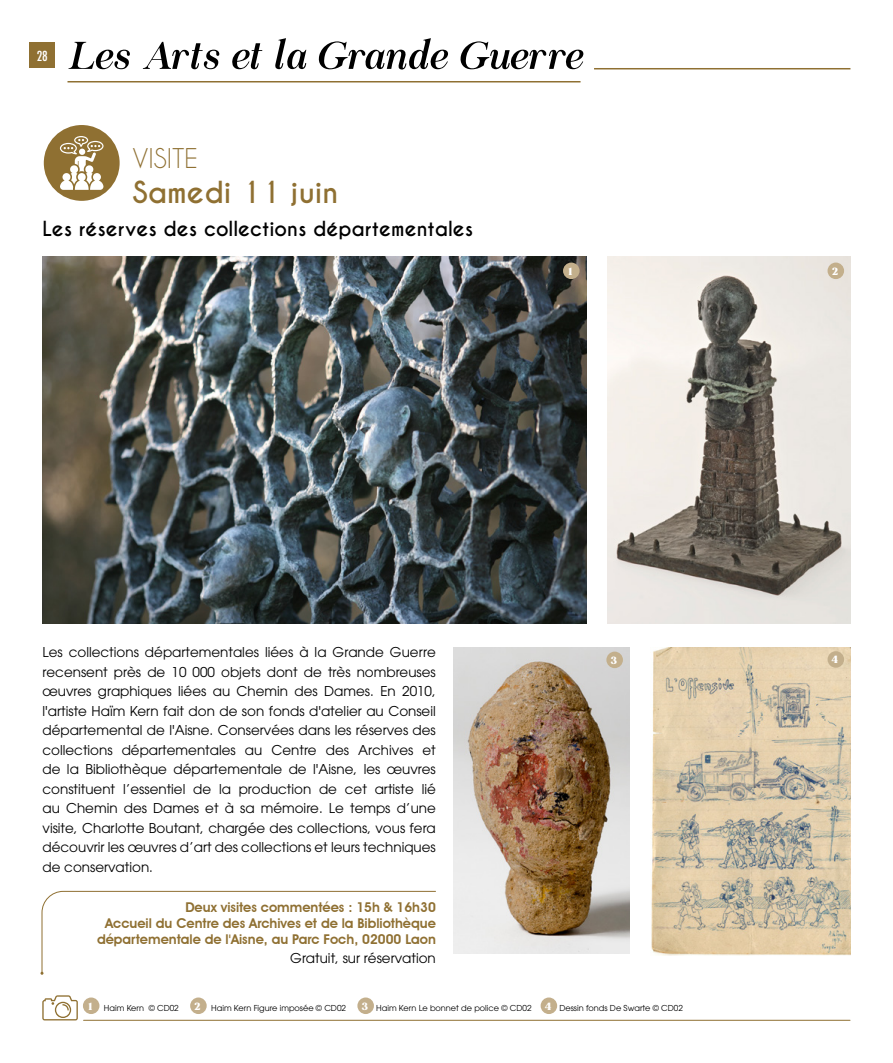
<style>
.page{position:relative;width:893px;height:1063px;background:#fff}
.page>*{position:absolute;margin:0;border:0;box-sizing:border-box;transform-origin:0 0}
.t1{font:700 28.5px "Caviar Dreams";color:#8f7032}
.t2{font:25.5px "Caviar Dreams";color:#8f7032}
.t3{font:700 19.5px "Caviar Dreams";color:#000}
.t4{font:13.5px/19.5px "ITC Avant Garde Pro";color:#000;text-align:justify}
.t5{font:600 13.5px/16.2px "Avant Garde IT Cby BT";color:#8f7032;text-align:right}
.t6{font:500 condensed 13.5px "Futura";color:#fff}
.t7{font:900 10.5px "MADE Mirage";color:#fff}
.t8{font:8.1px "ITC Avant Garde Pro";color:#000}
.s1{font-family:"MADE Mirage";font-weight:900;font-size:10.5px;color:#fff}
</style>
<div class="page">
<div style="left:44px;top:125px;width:76px;height:76px;background:#8f7032;border-radius:50%"></div>
<svg style="left:60px;top:136px;width:44px;height:54px"></svg>
<img style="left:43px;top:256px;width:543px;height:367px">
<div style="left:563px;top:263px;width:17px;height:16px;background:#c3af8c;border-radius:50%"></div>
<div style="left:30px;top:43px;width:25px;height:25px;background:#8f7032"></div>
<div style="left:83px;top:998px;width:16px;height:16px;background:#c3af8c;border-radius:50%"></div>
<div style="left:190px;top:998px;width:17px;height:16px;background:#c3af8c;border-radius:50%"></div>
<div style="left:357px;top:998px;width:17px;height:16px;background:#c3af8c;border-radius:50%"></div>
<div style="left:541px;top:998px;width:16px;height:16px;background:#c3af8c;border-radius:50%"></div>
<svg style="left:42px;top:995px;width:36px;height:25px"></svg>
<hr style="left:84px;top:1020px;width:766px;height:1px;background:#8f7032">
<svg style="left:40px;top:891px;width:396px;height:84px"></svg>
<hr style="left:594px;top:68px;width:256px;height:1px;background:#8f7032">
<svg style="left:68px;top:38px;width:515px;height:32px"></svg>
<hr style="left:68px;top:81px;width:512px;height:1px;background:#8f7032">
<img style="left:608px;top:256px;width:242px;height:367px">
<img style="left:454px;top:648px;width:175px;height:306px">
<img style="left:651px;top:648px;width:199px;height:308px">
<div style="left:827px;top:263px;width:17px;height:16px;background:#c3af8c;border-radius:50%"></div>
<div style="left:606px;top:652px;width:17px;height:16px;background:#c3af8c;border-radius:50%"></div>
<div style="left:827px;top:651px;width:17px;height:17px;background:#c3af8c;border-radius:50%"></div>
<p class="t6" style="left:37px;top:47px;width:13px">28</p>
<h2 class="t2" style="left:132px;top:143px;width:67px">VISITE</h2>
<h1 class="t1" style="left:132px;top:175px;width:207px">Samedi 11 juin</h1>
<h3 class="t3" style="left:43px;top:216px;width:432px">Les réserves des collections départementales</h3>
<p class="t7" style="left:569px;top:264px;width:5px">1</p>
<p class="t7" style="left:832px;top:264px;width:8px">2</p>
<p class="t4" style="left:43px;top:643px;width:395px">Les collections départementales liées à la Grande Guerre recensent près de 10 000 objets dont de très nombreuses œuvres graphiques liées au Chemin des Dames. En 2010, l'artiste Haïm Kern fait don de son fonds d'atelier au Conseil départemental de l'Aisne. Conservées dans les réserves des collections départementales au Centre des Archives et de la Bibliothèque départementale de l'Aisne, les œuvres constituent l’essentiel de la production de cet artiste lié au Chemin des Dames et à sa mémoire. Le temps d’une visite, Charlotte Boutant, chargée des collections, vous fera découvrir les œuvres d’art des collections et leurs techniques de conservation.</p>
<p class="t5" style="left:97px;top:899px;width:340px">Deux visites commentées : 15h &amp; 16h30<br>Accueil du Centre des Archives et de la Bibliothèque départementale de l'Aisne, au Parc Foch, 02000 Laon</p>
<p class="t4" style="left:290px;top:949px;width:147px">Gratuit, sur réservation</p>
<p class="t7" style="left:611px;top:653px;width:8px">3</p>
<p class="t7" style="left:832px;top:653px;width:8px">4</p>
<p class="t8" style="left:88px;top:1003px;width:92px"><span class="s1">1</span> Haim Kern © CD02</p>
<p class="t8" style="left:195px;top:1003px;width:153px"><span class="s1">2</span> Haim Kern Figure imposée © CD02</p>
<p class="t8" style="left:362px;top:1003px;width:171px"><span class="s1">3</span> Haim Kern Le bonnet de police © CD02</p>
<p class="t8" style="left:545px;top:1003px;width:139px"><span class="s1">4</span> Dessin fonds De Swarte © CD02</p>
</div>
